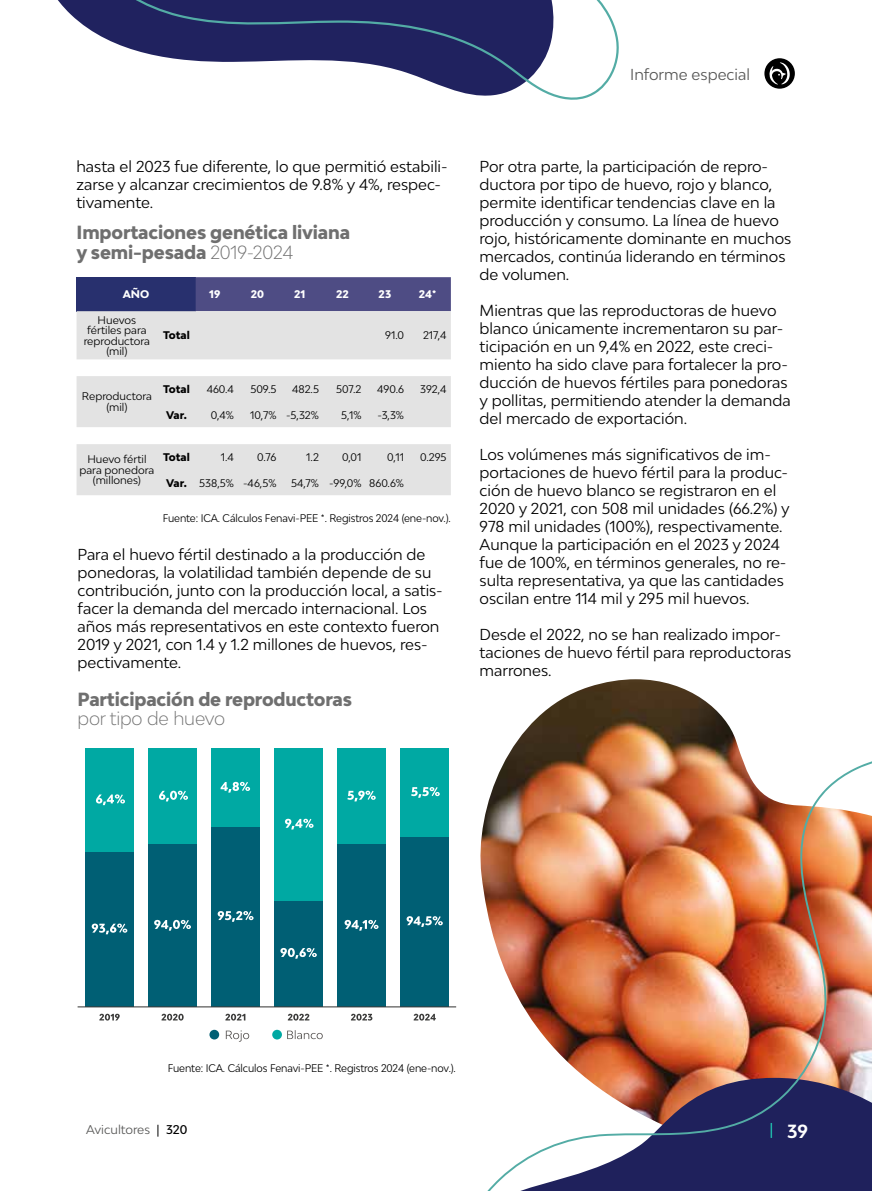
<style>
.page{position:relative;width:872px;height:1191px;background:#fff}
.page>*{position:absolute;margin:0;border:0;box-sizing:border-box;transform-origin:0 0}
.t1{font:800 18px/19.5px "Bw Modelica";letter-spacing:-.01em;color:#6f6f6f}
.t2{font:300 18px "Bw Modelica";letter-spacing:-.01em;color:#6f6f6f}
.t3{font:700 18px "Bw Modelica";color:#fff}
.t4{font:15px/18px "Bw Modelica";color:#000}
.t5{font:15px "Bw Modelica";color:#575756}
.t6{font:12px "Bw Modelica";color:#575756}
.t7{font:500 12px "Bw Modelica";color:#000}
.t8{font:10.5px/10.5px "Bw Modelica";letter-spacing:-.01em;color:#000;text-align:center}
.t9{font:10.5px "Bw Modelica";letter-spacing:-.01em;color:#000;scale:.95 1}
.t10{font:800 10.5px "Bw Modelica";letter-spacing:-.005em;color:#000}
.t11{font:800 10.5px "Bw Modelica";color:#fff}
.s1{font-weight:300}
.s2{font-weight:800}
</style>
<div class="page">
<img style="left:510px;top:679px;width:230px;height:73px">
<img style="left:435px;top:752px;width:437px;height:439px">
<svg style="left:157px;top:1124px;width:1px;height:12px"></svg>
<svg style="left:770px;top:1123px;width:2px;height:15px"></svg>
<svg style="left:764px;top:58px;width:31px;height:31px"></svg>
<svg style="left:769px;top:62px;width:21px;height:22px"></svg>
<div style="left:77px;top:277px;width:119px;height:34px;background:#28306e"></div>
<div style="left:196px;top:277px;width:255px;height:34px;background:#4e4c84"></div>
<svg style="left:77px;top:311px;width:374px;height:184px;fill:#e3e3e3"></svg>
<div style="left:400px;top:836px;width:49px;height:170px;background:#005f74"></div>
<div style="left:337px;top:844px;width:49px;height:162px;background:#005f74"></div>
<div style="left:274px;top:900px;width:48px;height:106px;background:#005f74"></div>
<div style="left:211px;top:826px;width:48px;height:180px;background:#005f74"></div>
<div style="left:148px;top:844px;width:48px;height:162px;background:#005f74"></div>
<div style="left:85px;top:851px;width:48px;height:155px;background:#005f74"></div>
<div style="left:400px;top:748px;width:49px;height:88px;background:#00a9a3"></div>
<div style="left:337px;top:748px;width:49px;height:96px;background:#00a9a3"></div>
<div style="left:274px;top:748px;width:48px;height:152px;background:#00a9a3"></div>
<div style="left:211px;top:748px;width:48px;height:78px;background:#00a9a3"></div>
<div style="left:148px;top:748px;width:48px;height:96px;background:#00a9a3"></div>
<div style="left:85px;top:748px;width:48px;height:103px;background:#00a9a3"></div>
<hr style="left:78px;top:1006px;width:378px;height:1px;background:#3b3b3a">
<svg style="left:92px;top:923px;width:35px;height:11px"></svg>
<svg style="left:154px;top:920px;width:37px;height:10px"></svg>
<svg style="left:218px;top:911px;width:35px;height:10px"></svg>
<svg style="left:280px;top:948px;width:37px;height:10px"></svg>
<svg style="left:344px;top:920px;width:34px;height:10px"></svg>
<svg style="left:406px;top:916px;width:37px;height:11px"></svg>
<svg style="left:96px;top:794px;width:29px;height:11px"></svg>
<svg style="left:159px;top:790px;width:29px;height:11px"></svg>
<svg style="left:220px;top:782px;width:30px;height:10px"></svg>
<svg style="left:285px;top:818px;width:28px;height:11px"></svg>
<svg style="left:347px;top:790px;width:29px;height:11px"></svg>
<svg style="left:411px;top:787px;width:29px;height:10px"></svg>
<svg style="left:99px;top:1013px;width:21px;height:7px"></svg>
<svg style="left:161px;top:1013px;width:23px;height:7px"></svg>
<svg style="left:225px;top:1013px;width:20px;height:7px"></svg>
<svg style="left:288px;top:1013px;width:21px;height:7px"></svg>
<svg style="left:351px;top:1013px;width:21px;height:7px"></svg>
<svg style="left:414px;top:1013px;width:22px;height:7px"></svg>
<div style="left:209px;top:1029px;width:10px;height:10px;background:#005f74;border-radius:50%"></div>
<svg style="left:226px;top:1030px;width:97px;height:11px"></svg>
<svg style="left:272px;top:1029px;width:10px;height:10px"></svg>
<svg style="left:66px;top:0;width:553px;height:100px;fill:#20225f"></svg>
<p class="t5" style="left:630px;top:65px;width:121px">Informe especial</p>
<p class="t4" style="left:76px;top:157px;width:373px">hasta el 2023 fue diferente, lo que permitió estabili&shy;zarse y alcanzar crecimientos de 9.8% y 4%, respec&shy;tivamente.</p>
<p class="t1" style="left:77px;top:222px;width:275px">Importaciones genética liviana y semi-pesada <span class="s1">2019-2024</span></p>
<p class="t11" style="left:123px;top:287px;width:28px">AÑO</p>
<p class="t11" style="left:209px;top:287px;width:13px">19</p>
<p class="t11" style="left:251px;top:287px;width:15px">20</p>
<p class="t11" style="left:294px;top:287px;width:13px">21</p>
<p class="t11" style="left:336px;top:287px;width:14px">22</p>
<p class="t11" style="left:378px;top:287px;width:14px">23</p>
<p class="t11" style="left:419px;top:287px;width:19px">24*</p>
<p class="t8" style="left:84px;top:314px;width:68px">Huevos fértiles para reproductora (mil)</p>
<p class="t10" style="left:163px;top:329px;width:28px">Total</p>
<p class="t8" style="left:385px;top:330px;width:20px">91.0</p>
<p class="t8" style="left:423px;top:330px;width:25px">217,4</p>
<p class="t8" style="left:82px;top:391px;width:72px">Reproductora (mil)</p>
<p class="t10" style="left:163px;top:382px;width:28px">Total</p>
<p class="t8" style="left:207px;top:383px;width:29px">460.4</p>
<p class="t8" style="left:250px;top:383px;width:28px">509.5</p>
<p class="t8" style="left:292px;top:383px;width:28px">482.5</p>
<p class="t8" style="left:336px;top:383px;width:27px">507.2</p>
<p class="t8" style="left:377px;top:383px;width:28px">490.6</p>
<p class="t8" style="left:420px;top:383px;width:28px">392,4</p>
<p class="t10" style="left:166px;top:408px;width:22px">Var.</p>
<p class="t8" style="left:211px;top:409px;width:25px">0,4%</p>
<p class="t8" style="left:250px;top:409px;width:70px">10,7% -5,32%</p>
<p class="t8" style="left:341px;top:409px;width:22px">5,1%</p>
<p class="t8" style="left:377px;top:409px;width:28px">-3,3%</p>
<p class="t8" style="left:79px;top:454px;width:76px">Huevo fértil para ponedora (millones)</p>
<p class="t10" style="left:163px;top:450px;width:28px">Total</p>
<p class="t8" style="left:221px;top:451px;width:14px">1.4</p>
<p class="t8" style="left:257px;top:451px;width:21px">0.76</p>
<p class="t8" style="left:306px;top:451px;width:14px">1.2</p>
<p class="t8" style="left:342px;top:451px;width:21px">0,01</p>
<p class="t8" style="left:387px;top:451px;width:18px">0,11</p>
<p class="t8" style="left:420px;top:451px;width:28px">0.295</p>
<p class="t8" style="left:166px;top:477px;width:112px"><span class="s2">Var.</span> 538,5% -46,5%</p>
<p class="t8" style="left:291px;top:477px;width:114px">54,7% -99,0% 860.6%</p>
<p class="t9" style="left:163px;top:511px;width:305px">Fuente: ICA. Cálculos Fenavi-PEE *. Registros 2024 (ene-nov.).</p>
<p class="t4" style="left:78px;top:544px;width:367px">Para el huevo fértil destinado a la producción de ponedoras, la volatilidad también depende de su contribución, junto con la producción local, a satis&shy;facer la demanda del mercado internacional. Los años más representativos en este contexto fueron 2019 y 2021, con 1.4 y 1.2 millones de huevos, res&shy;pectivamente.</p>
<p class="t1" style="left:78px;top:689px;width:276px">Participación de reproductoras</p>
<p class="t2" style="left:78px;top:707px;width:149px">por tipo de huevo</p>
<p class="t4" style="left:479px;top:157px;width:313px">Por otra parte, la participación de repro&shy;ductora por tipo de huevo, rojo y blanco, permite identificar tendencias clave en la producción y consumo. La línea de huevo rojo, históricamente dominante en muchos mercados, continúa liderando en términos de volumen.</p>
<p class="t4" style="left:479px;top:301px;width:313px">Mientras que las reproductoras de huevo blanco únicamente incrementaron su par&shy;ticipación en un 9,4% en 2022, este creci&shy;miento ha sido clave para fortalecer la pro&shy;ducción de huevos fértiles para ponedoras y pollitas, permitiendo atender la demanda del mercado de exportación.</p>
<p class="t4" style="left:479px;top:445px;width:312px">Los volúmenes más significativos de im&shy;portaciones de huevo fértil para la produc&shy;ción de huevo blanco se registraron en el 2020 y 2021, con 508 mil unidades (66.2%) y 978 mil unidades (100%), respectivamente.<br>Aunque la participación en el 2023 y 2024 fue de 100%, en términos generales, no re&shy;sulta representativa, ya que las cantidades oscilan entre 114 mil y 295 mil huevos.</p>
<p class="t4" style="left:479px;top:625px;width:313px">Desde el 2022, no se han realizado impor&shy;taciones de huevo fértil para reproductoras marrones.</p>
<p class="t9" style="left:168px;top:1061px;width:305px">Fuente: ICA. Cálculos Fenavi-PEE *. Registros 2024 (ene-nov.).</p>
<p class="t6" style="left:86px;top:1121px;width:65px">Avicultores</p>
<p class="t7" style="left:166px;top:1122px;width:23px">320</p>
<p class="t3" style="left:787px;top:1119px;width:23px">39</p>
</div>
